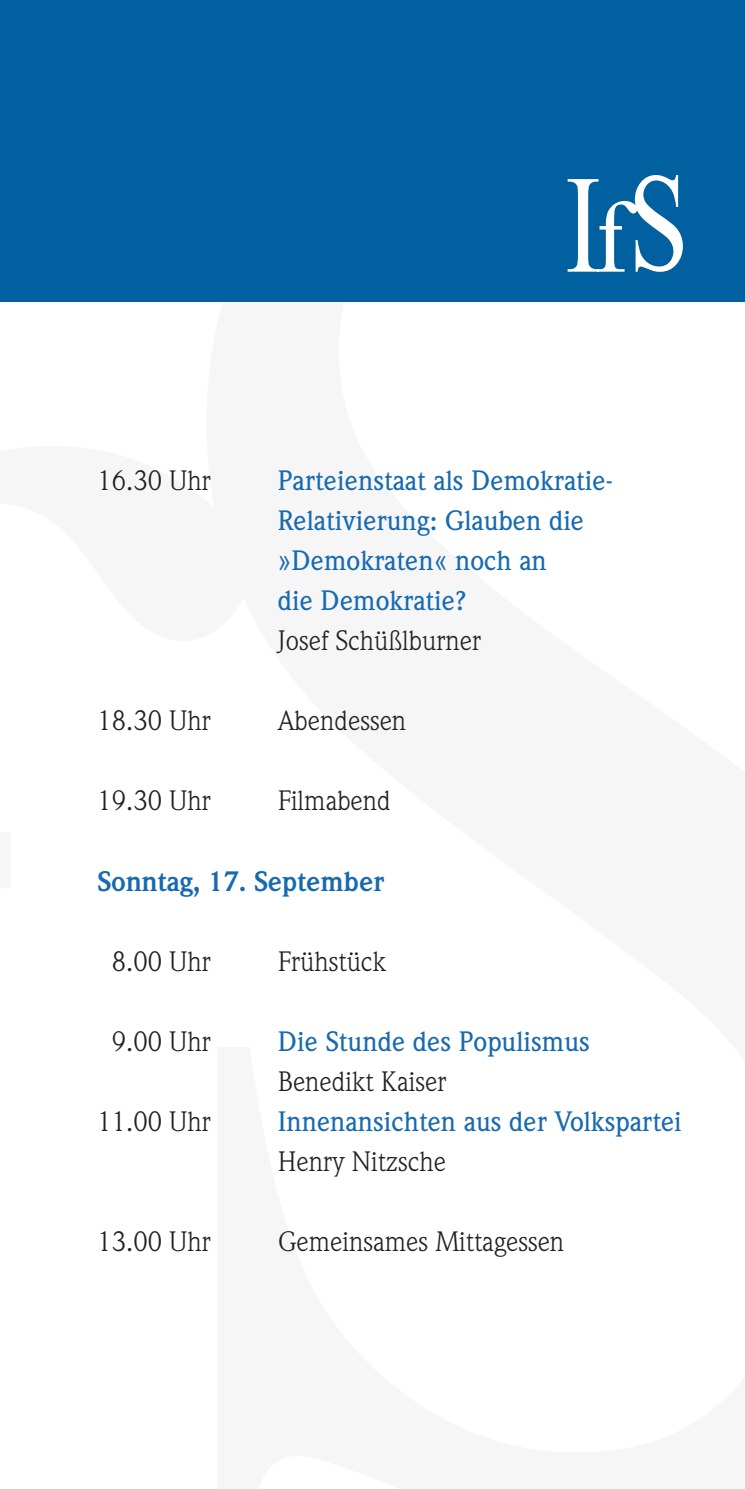
<style>
.page{position:relative;width:745px;height:1489px;background:#fff}
.page>*{position:absolute;margin:0;border:0;box-sizing:border-box;transform-origin:0 0}
.t1{font:27.5px "Weidemann Std";color:#231f20}
.t2{font:500 27.5px/40px "Weidemann Std";color:#176ab0}
.t3{font:700 27.5px "Weidemann Std";color:#176ab0}
</style>
<div class="page">
<div style="left:0;top:0;width:744px;height:301px;background:#0060a0"></div>
<svg style="left:567px;top:175px;width:115px;height:97px"></svg>
<p class="t1" style="left:97px;top:464px;width:115px">16.30 Uhr</p>
<p class="t2" style="left:277px;top:461px;width:336px">Parteienstaat als Demokratie-<br>Relativierung: Glauben die »Demokraten« noch an<br>die Demokratie?</p>
<p class="t1" style="left:277px;top:624px;width:205px">Josef Schüßlburner</p>
<p class="t1" style="left:97px;top:704px;width:115px">18.30 Uhr</p>
<p class="t1" style="left:277px;top:704px;width:130px">Abendessen</p>
<p class="t1" style="left:97px;top:784px;width:115px">19.30 Uhr</p>
<p class="t1" style="left:277px;top:784px;width:115px">Filmabend</p>
<p class="t3" style="left:97px;top:864px;width:288px">Sonntag, 17. September</p>
<p class="t1" style="left:112px;top:944px;width:100px">8.00 Uhr</p>
<p class="t1" style="left:277px;top:944px;width:110px">Frühstück</p>
<p class="t1" style="left:112px;top:1024px;width:100px">9.00 Uhr</p>
<p class="t2" style="left:277px;top:1021px;width:313px">Die Stunde des Populismus</p>
<p class="t1" style="left:277px;top:1064px;width:170px">Benedikt Kaiser</p>
<p class="t1" style="left:97px;top:1104px;width:115px">11.00 Uhr</p>
<p class="t2" style="left:277px;top:1101px;width:405px">Innenansichten aus der Volkspartei</p>
<p class="t1" style="left:277px;top:1144px;width:170px">Henry Nitzsche</p>
<p class="t1" style="left:97px;top:1224px;width:115px">13.00 Uhr</p>
<p class="t1" style="left:277px;top:1224px;width:288px">Gemeinsames Mittagessen</p>
</div>
